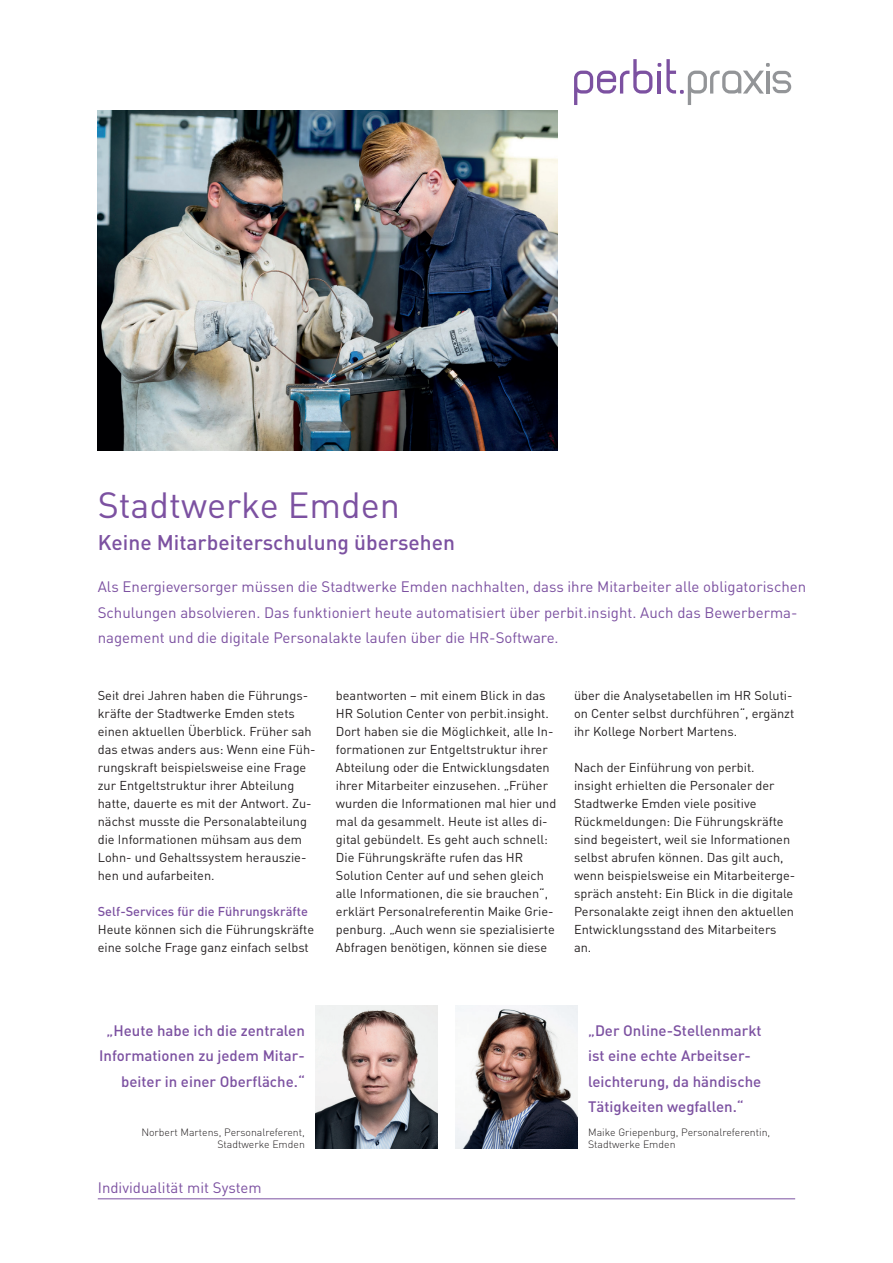
<style>
.page{position:relative;width:893px;height:1263px;background:#fff}
.page>*{position:absolute;margin:0;border:0;box-sizing:border-box;transform-origin:0 0}
.Headline{font:36px "DIN";color:#7c51a1}
.Subline{font:500 21px "DIN";color:#7c51a1}
.Einleitungstext{font:15px/25.5px "DIN";color:#7c51a1}
.Fliesstext{font:500 15px/25.5px "DIN";color:#7c51a1;text-align:right}
.Fliesstext-2{font:12.75px/18px "DIN";color:#231f20}
.Fliesstext-3{font:500 12.75px "DIN";color:#7c51a1}
.Fliesstext-4{font:300 10.5px "DIN";color:#231f20}
</style>
<div class="page">
<hr style="left:98px;top:1198px;width:697px;height:1px;background:#7c51a1">
<svg style="left:574px;top:59px;width:78px;height:46px"></svg>
<svg style="left:658px;top:59px;width:133px;height:46px"></svg>
<img style="left:98px;top:111px;width:459px;height:340px">
<img style="left:315px;top:1005px;width:123px;height:143px">
<img style="left:455px;top:1005px;width:122px;height:143px">
<p class="Headline" style="left:98px;top:481px;width:304px">Stadtwerke Emden</p>
<p class="Subline" style="left:98px;top:529px;width:359px">Keine Mitarbeiterschulung übersehen</p>
<p class="Einleitungstext" style="left:98px;top:573px;width:710px">Als Energieversorger müssen die Stadtwerke Emden nachhalten, dass ihre Mitarbeiter alle obligatorischen<br>Schulungen absolvieren. Das funktioniert heute automatisiert über perbit.insight. Auch das Bewerberma&shy;nagement und die digitale Personalakte laufen über die HR-Software.</p>
<p class="Fliesstext-2" style="left:98px;top:686px;width:219px">Seit drei Jahren haben die Führungs&shy;kräfte der Stadtwerke Emden stets einen aktuellen Überblick. Früher sah das etwas anders aus: Wenn eine Füh&shy;rungskraft beispielsweise eine Frage zur Entgeltstruktur ihrer Abteilung hatte, dauerte es mit der Antwort. Zu&shy;nächst musste die Personalabteilung die Informationen mühsam aus dem Lohn- und Gehaltssystem herauszie&shy;hen und aufarbeiten.</p>
<p class="Fliesstext-3" style="left:98px;top:903px;width:212px">Self-Services für die Führungskräfte</p>
<p class="Fliesstext-2" style="left:98px;top:920px;width:218px">Heute können sich die Führungskräfte eine solche Frage ganz einfach selbst</p>
<p class="Fliesstext-2" style="left:336px;top:686px;width:222px">beantworten – mit einem Blick in das HR Solution Center von perbit.insight.<br>Dort haben sie die Möglichkeit, alle In&shy;formationen zur Entgeltstruktur ihrer Abteilung oder die Entwicklungsdaten ihrer Mitarbeiter einzusehen. „Früher wurden die Informationen mal hier und mal da gesammelt. Heute ist alles di&shy;gital gebündelt. Es geht auch schnell:<br>Die Führungskräfte rufen das HR Solution Center auf und sehen gleich alle Informationen, die sie brauchen“, erklärt Personalreferentin Maike Grie&shy;penburg. „Auch wenn sie spezialisierte Abfragen benötigen, können sie diese</p>
<p class="Fliesstext-2" style="left:574px;top:686px;width:222px">über die Analysetabellen im HR Soluti&shy;on Center selbst durchführen“, ergänzt ihr Kollege Norbert Martens.</p>
<p class="Fliesstext-2" style="left:574px;top:758px;width:223px">Nach der Einführung von perbit. insight erhielten die Personaler der Stadtwerke Emden viele positive Rückmeldungen: Die Führungskräfte sind begeistert, weil sie Informationen selbst abrufen können. Das gilt auch, wenn beispielsweise ein Mitarbeiterge&shy;spräch ansteht: Ein Blick in die digitale Personalakte zeigt ihnen den aktuellen Entwicklungsstand des Mitarbeiters an.</p>
<p class="Fliesstext" style="left:99px;top:1017px;width:207px">„Heute habe ich die zentralen<br>Informationen zu jedem Mitar&shy;beiter in einer Oberfläche.“</p>
<p class="Fliesstext" style="left:588px;top:1017px;width:175px">„Der Online-Stellenmarkt</p>
<p class="Fliesstext" style="left:588px;top:1042px;width:164px">ist eine echte Arbeitser-</p>
<p class="Fliesstext" style="left:588px;top:1068px;width:175px">leichterung, da händische</p>
<p class="Fliesstext" style="left:588px;top:1093px;width:157px">Tätigkeiten wegfallen.“</p>
<p class="Fliesstext-4" style="left:141px;top:1126px;width:165px">Norbert Martens, Personalreferent,</p>
<p class="Fliesstext-4" style="left:217px;top:1138px;width:89px">Stadtwerke Emden</p>
<p class="Einleitungstext" style="left:98px;top:1175px;width:165px">Individualität mit System</p>
<p class="Fliesstext-4" style="left:588px;top:1126px;width:184px">Maike Griepenburg, Personalreferentin,</p>
<p class="Fliesstext-4" style="left:588px;top:1138px;width:89px">Stadtwerke Emden</p>
</div>
